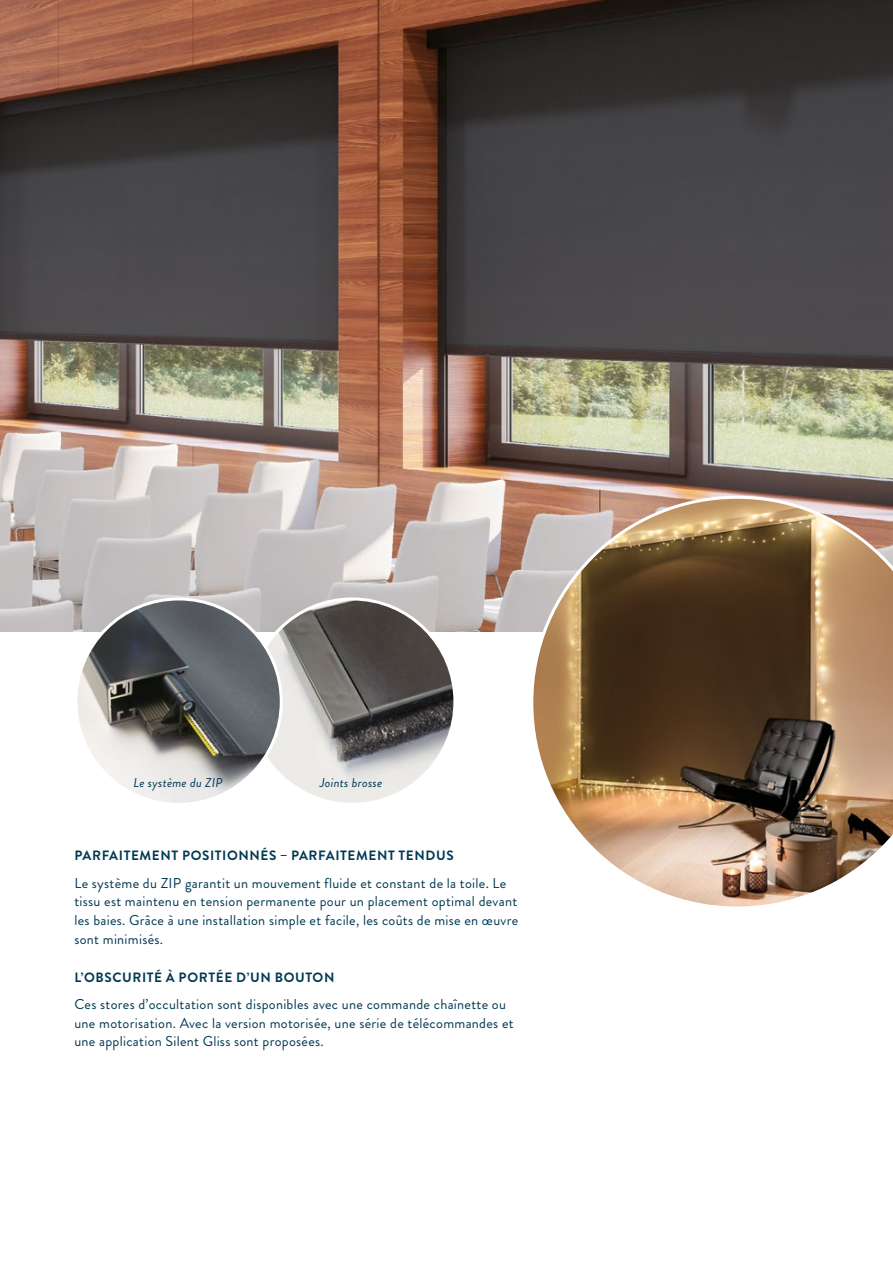
<style>
.page{position:relative;width:893px;height:1263px;background:#fff}
.page>*{position:absolute;margin:0;border:0;box-sizing:border-box;transform-origin:0 0}
.t1{font:14.25px/18.8px "Brandon Grotesque";letter-spacing:.02em;color:#003953}
.t2{font:700 13.5px "Brandon Grotesque";letter-spacing:.045em;color:#003953}
.t3{font:italic 12.75px "Brandon Grotesque";letter-spacing:.02em;color:#003953}
</style>
<div class="page">
<img style="left:0;top:0;width:893px;height:631px">
<img style="left:250px;top:599px;width:205px;height:205px;border-radius:103px">
<img style="left:76px;top:599px;width:205px;height:205px;border-radius:103px">
<img style="left:530px;top:496px;width:363px;height:411px">
<p class="t3" style="left:134px;top:774px;width:91px">Le système du ZIP</p>
<p class="t3" style="left:320px;top:774px;width:64px">Joints brosse</p>
<p class="t2" style="left:75px;top:846px;width:381px">PARFAITEMENT POSITIONNÉS – PARFAITEMENT TENDUS</p>
<p class="t1" style="left:74px;top:874px;width:445px">Le système du ZIP garantit un mouvement fluide et constant de la toile. Le tissu est maintenu en tension permanente pour un placement optimal devant les baies. Grâce à une installation simple et facile, les coûts de mise en œuvre sont minimisés.</p>
<p class="t2" style="left:75px;top:967px;width:261px">L’OBSCURITÉ À PORTÉE D’UN BOUTON</p>
<p class="t1" style="left:74px;top:995px;width:441px">Ces stores d’occultation sont disponibles avec une commande chaînette ou une motorisation. Avec la version motorisée, une série de télécommandes et une application Silent Gliss sont proposées.</p>
</div>
